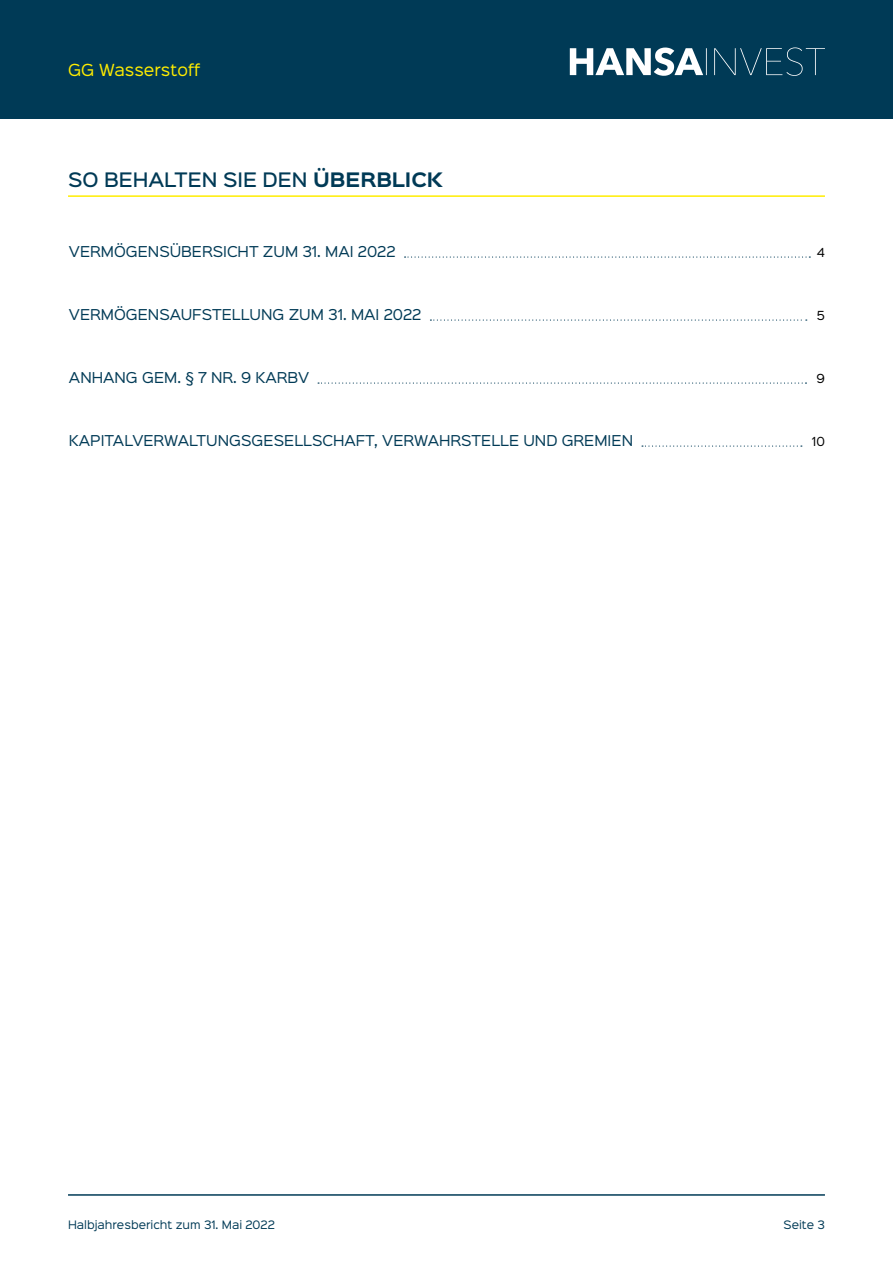
<style>
.page{position:relative;width:893px;height:1263px;background:#fff}
.page>*{position:absolute;margin:0;border:0;box-sizing:border-box;transform-origin:0 0}
.t1{font:500 18px "Sinkin Sans 500";color:#003a56}
.t2{font:15px "Sinkin Sans 400";color:#ffed00}
.t3{font:13.5px "Sinkin Sans 400";color:#003a56}
.t4{font:11.25px "Sinkin Sans 400";color:#000}
.t5{font:10.5px "Sinkin Sans 400";color:#003a56}
.s1{font-family:"Sinkin Sans 700";font-weight:700}
</style>
<div class="page">
<div style="left:0;top:0;width:893px;height:119px;background:#003a56"></div>
<svg style="left:570px;top:47px;width:255px;height:29px"></svg>
<hr style="left:68px;top:1194px;width:757px;height:2px;background:#003a56">
<svg style="left:405px;top:256px;width:405px;height:2px"></svg>
<svg style="left:430px;top:319px;width:377px;height:2px"></svg>
<svg style="left:318px;top:382px;width:488px;height:2px"></svg>
<svg style="left:642px;top:445px;width:160px;height:2px"></svg>
<hr style="left:68px;top:195px;width:757px;height:2px;background:#ffed00">
<p class="t2" style="left:68px;top:57px;width:134px">GG Wasserstoff</p>
<h1 class="t1" style="left:68px;top:164px;width:376px">SO BEHALTEN SIE DEN <span class="s1">ÜBERBLICK</span></h1>
<p class="t3" style="left:69px;top:240px;width:328px">VERMÖGENSÜBERSICHT ZUM 31. Mai 2022</p>
<p class="t4" style="left:817px;top:243px;width:10px">4</p>
<p class="t3" style="left:69px;top:303px;width:354px">VERMÖGENSAUFSTELLUNG ZUM 31. Mai 2022</p>
<p class="t4" style="left:817px;top:306px;width:10px">5</p>
<p class="t3" style="left:69px;top:366px;width:242px">ANHANG GEM. § 7 NR. 9 KARBV</p>
<p class="t4" style="left:816px;top:369px;width:10px">9</p>
<p class="t3" style="left:69px;top:429px;width:566px">KAPITALVERWALTUNGSGESELLSCHAFT, VERWAHRSTELLE UND GREMIEN</p>
<p class="t4" style="left:812px;top:432px;width:15px">10</p>
<p class="t5" style="left:68px;top:1216px;width:208px">Halbjahresbericht zum 31. Mai 2022</p>
<p class="t5" style="left:784px;top:1216px;width:43px">Seite 3</p>
</div>
